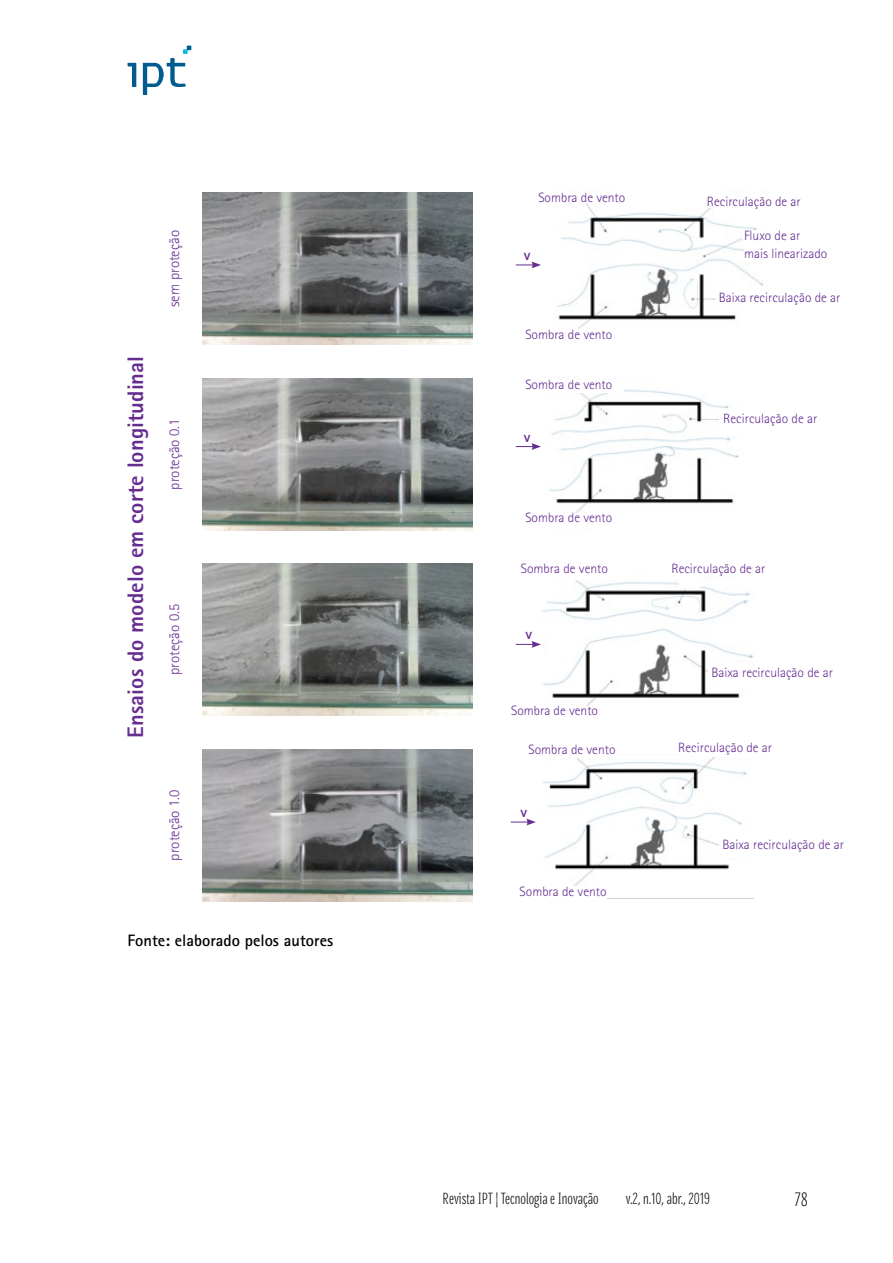
<style>
.page{position:relative;width:893px;height:1263px;background:#fff}
.page>*{position:absolute;margin:0;border:0;box-sizing:border-box;transform-origin:0 0}
.t1{font:800 22.5px "Rotis Sans Serif Std";letter-spacing:.005em;color:#662d91}
.t2{font:18px "Densia Sans";color:#000}
.t3{font:700 16.5px "Rotis Sans Serif Std";color:#000}
.t4{font:15px "Densia Sans";color:#000}
.t5{font:300 15px "Rotis Sans Serif Std";color:#662d91}
.t6{font:700 15px "Rotis Sans Serif Std";color:#662d91}
.t7{font:300 13.5px/18px "Rotis Sans Serif Std";color:#662d91}
</style>
<div class="page">
<svg style="left:128px;top:63px;width:8px;height:24px"></svg>
<svg style="left:143px;top:46px;width:48px;height:49px"></svg>
<img style="left:202px;top:378px;width:271px;height:152px">
<img style="left:202px;top:563px;width:271px;height:153px">
<img style="left:202px;top:749px;width:271px;height:152px">
<img style="left:202px;top:193px;width:271px;height:152px">
<img style="left:549px;top:389px;width:190px;height:124px">
<img style="left:542px;top:580px;width:212px;height:126px">
<img style="left:543px;top:757px;width:210px;height:142px">
<img style="left:556px;top:191px;width:208px;height:138px">
<div style="left:538px;top:193px;width:87px;height:9px;background:#fff"></div>
<div style="left:525px;top:380px;width:98px;height:12px;background:#fff"></div>
<div style="left:520px;top:886px;width:87px;height:14px;background:#fff"></div>
<div style="left:707px;top:196px;width:94px;height:12px;background:#fff"></div>
<svg style="left:516px;top:261px;width:25px;height:7px"></svg>
<svg style="left:516px;top:443px;width:25px;height:7px"></svg>
<div style="left:512px;top:629px;width:33px;height:21px;background:#fff"></div>
<svg style="left:516px;top:641px;width:25px;height:7px"></svg>
<svg style="left:511px;top:819px;width:25px;height:6px"></svg>
<svg style="left:739px;top:229px;width:25px;height:34px"></svg>
<div style="left:744px;top:231px;width:87px;height:27px;background:#fff"></div>
<div style="left:720px;top:286px;width:70px;height:23px;background:#fff"></div>
<div style="left:719px;top:292px;width:121px;height:10px;background:#fff"></div>
<div style="left:719px;top:411px;width:61px;height:23px;background:#fff"></div>
<div style="left:679px;top:563px;width:24px;height:24px;background:#fff"></div>
<div style="left:719px;top:835px;width:89px;height:23px;background:#fff"></div>
<div style="left:708px;top:663px;width:89px;height:23px;background:#fff"></div>
<h1 class="t1" style="left:121px;top:738px;width:383px;rotate:-90deg">Ensaios do modelo em corte longitudinal</h1>
<p class="t5" style="left:165px;top:307px;width:78px;rotate:-90deg">sem proteção</p>
<p class="t5" style="left:165px;top:490px;width:73px;rotate:-90deg">proteção 0.1</p>
<p class="t5" style="left:165px;top:675px;width:73px;rotate:-90deg">proteção 0.5</p>
<p class="t5" style="left:165px;top:860px;width:73px;rotate:-90deg">proteção 1.0</p>
<p class="t3" style="left:128px;top:930px;width:207px">Fonte: elaborado pelos autores</p>
<p class="t7" style="left:538px;top:188px;width:88px">Sombra de vento</p>
<p class="t6" style="left:524px;top:245px;width:8px">v</p>
<p class="t7" style="left:525px;top:326px;width:88px">Sombra de vento</p>
<p class="t7" style="left:525px;top:375px;width:88px">Sombra de vento</p>
<p class="t6" style="left:524px;top:427px;width:8px">v</p>
<p class="t7" style="left:525px;top:509px;width:88px">Sombra de vento</p>
<p class="t7" style="left:521px;top:560px;width:88px">Sombra de vento</p>
<p class="t6" style="left:525px;top:625px;width:8px">v</p>
<p class="t7" style="left:511px;top:702px;width:88px">Sombra de vento</p>
<p class="t7" style="left:529px;top:741px;width:88px">Sombra de vento</p>
<p class="t6" style="left:520px;top:802px;width:8px">v</p>
<p class="t7" style="left:520px;top:882px;width:88px">Sombra de vento</p>
<p class="t7" style="left:707px;top:192px;width:95px">Recirculação de ar</p>
<p class="t7" style="left:744px;top:227px;width:85px">Fluxo de ar mais linearizado</p>
<p class="t7" style="left:719px;top:288px;width:123px">Baixa recirculação de ar</p>
<p class="t7" style="left:723px;top:409px;width:95px">Recirculação de ar</p>
<p class="t7" style="left:671px;top:559px;width:95px">Recirculação de ar</p>
<p class="t7" style="left:711px;top:664px;width:123px">Baixa recirculação de ar</p>
<p class="t7" style="left:678px;top:738px;width:95px">Recirculação de ar</p>
<p class="t7" style="left:722px;top:836px;width:123px">Baixa recirculação de ar</p>
<p class="t4" style="left:443px;top:1190px;width:158px">Revista IPT | Tecnologia e Inovação</p>
<p class="t4" style="left:626px;top:1190px;width:86px">v.2, n.10, abr., 2019</p>
<h2 class="t2" style="left:795px;top:1189px;width:15px">78</h2>
</div>
